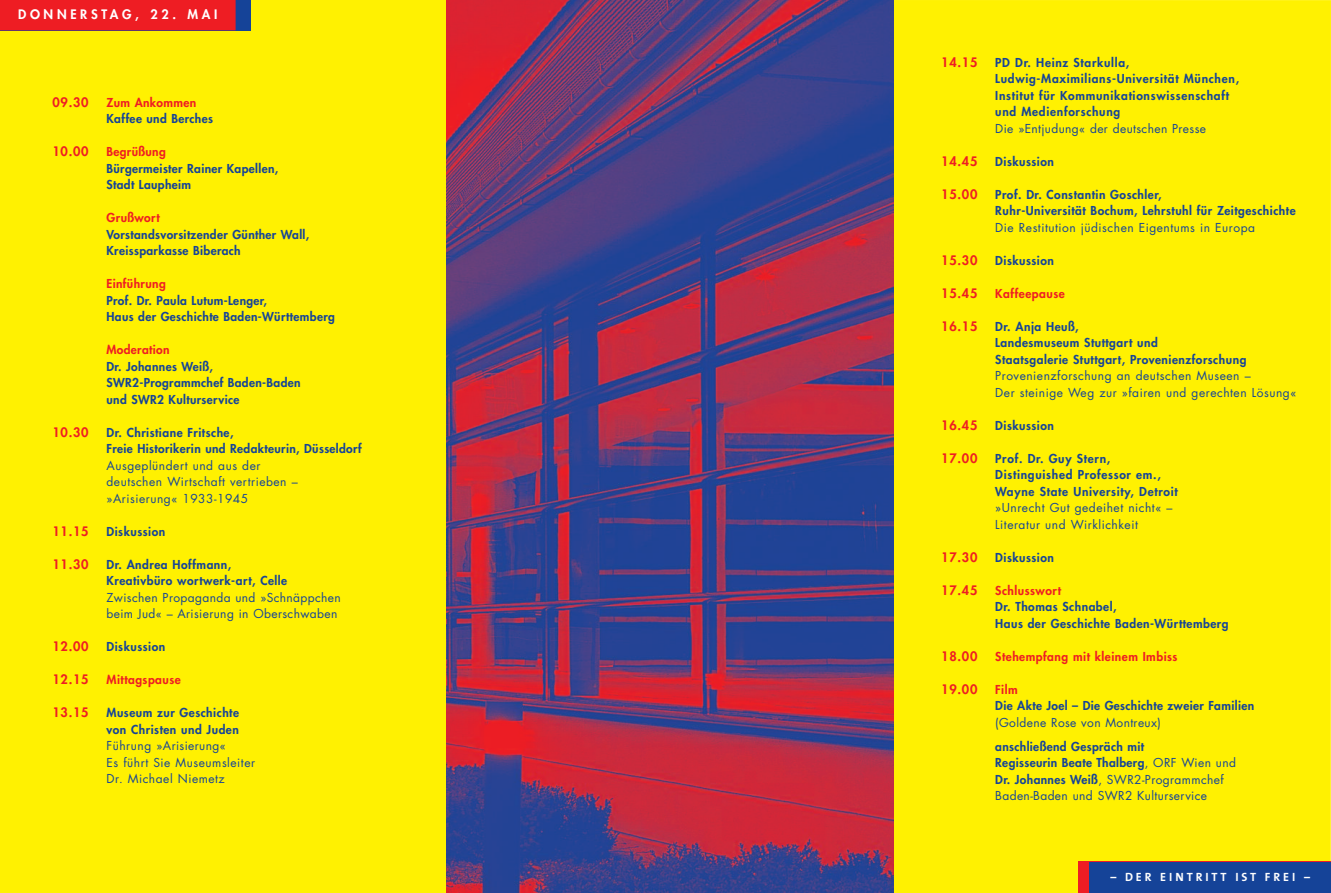
<style>
.page{position:relative;width:1331px;height:893px;background:#fff101}
.page>*{position:absolute;margin:0;border:0;box-sizing:border-box;transform-origin:0 0}
.t1{font:800 12.75px "Futura";letter-spacing:.06em;color:#ee1d23}
.t2{font:800 12.75px "Futura";letter-spacing:.29em;color:#fff}
.t3{font:800 12px/16.5px "Futura";letter-spacing:.04em;color:#154398}
.t4{font:12px/16.5px "Futura";letter-spacing:.045em;color:#154398}
.t5{font:800 12px/16.5px "Futura";letter-spacing:.06em;color:#154398}
.t6{font:800 12px "Futura";letter-spacing:.04em;color:#ee1d23}
.t7{font:700 12px "The Sans";letter-spacing:.245em;color:#fff}
.s1{font-weight:400}
</style>
<div class="page">
<div style="left:0;top:0;width:250px;height:30px;background:#154398"></div>
<div style="left:1078px;top:861px;width:253px;height:32px;background:#ee1d23"></div>
<div style="left:0;top:0;width:236px;height:30px;background:#ee1d23"></div>
<img style="left:446px;top:0;width:447px;height:893px">
<div style="left:1089px;top:862px;width:242px;height:31px;background:#154398"></div>
<p class="t2" style="left:18px;top:8px;width:201px">DONNERSTAG, 22. MAI</p>
<p class="t1" style="left:53px;top:96px;width:38px">09.30</p>
<p class="t6" style="left:107px;top:96px;width:91px">Zum Ankommen</p>
<p class="t3" style="left:107px;top:111px;width:108px">Kaffee und Berches</p>
<p class="t1" style="left:53px;top:145px;width:38px">10.00</p>
<p class="t6" style="left:107px;top:146px;width:61px">Begrüßung</p>
<p class="t3" style="left:107px;top:161px;width:173px">Bürgermeister Rainer Kapellen,<br>Stadt Laupheim</p>
<p class="t6" style="left:107px;top:212px;width:55px">Grußwort</p>
<p class="t3" style="left:107px;top:227px;width:204px">Vorstandsvorsitzender Günther Wall,<br>Kreissparkasse Biberach</p>
<p class="t6" style="left:107px;top:278px;width:61px">Einführung</p>
<p class="t3" style="left:107px;top:293px;width:230px">Prof. Dr. Paula Lutum-Lenger,<br>Haus der Geschichte Baden-Württemberg</p>
<p class="t6" style="left:107px;top:344px;width:65px">Moderation</p>
<p class="t3" style="left:107px;top:359px;width:196px">Dr. Johannes Weiß,<br>SWR2-Programmchef Baden-Baden und SWR2 Kulturservice</p>
<p class="t1" style="left:53px;top:426px;width:38px">10.30</p>
<p class="t3" style="left:107px;top:425px;width:257px">Dr. Christiane Fritsche,<br>Freie Historikerin und Redakteurin, Düsseldorf</p>
<p class="t4" style="left:107px;top:458px;width:193px">Ausgeplündert und aus der deutschen Wirtschaft vertrieben – »Arisierung« 1933-1945</p>
<p class="t1" style="left:53px;top:525px;width:38px">11.15</p>
<p class="t3" style="left:107px;top:524px;width:60px">Diskussion</p>
<p class="t1" style="left:53px;top:558px;width:38px">11.30</p>
<p class="t3" style="left:107px;top:557px;width:182px">Dr. Andrea Hoffmann,<br>Kreativbüro wortwerk-art, Celle</p>
<p class="t4" style="left:107px;top:590px;width:236px">Zwischen Propaganda und »Schnäppchen beim Jud« – Arisierung in Oberschwaben</p>
<p class="t1" style="left:53px;top:640px;width:38px">12.00</p>
<p class="t3" style="left:107px;top:639px;width:60px">Diskussion</p>
<p class="t1" style="left:53px;top:673px;width:38px">12.15</p>
<p class="t6" style="left:107px;top:674px;width:76px">Mittagspause</p>
<p class="t1" style="left:53px;top:706px;width:38px">13.15</p>
<p class="t3" style="left:107px;top:705px;width:134px">Museum zur Geschichte von Christen und Juden</p>
<p class="t4" style="left:107px;top:738px;width:150px">Führung »Arisierung«<br>Es führt Sie Museumsleiter<br>Dr. Michael Niemetz</p>
<p class="t1" style="left:941px;top:56px;width:38px">14.15</p>
<p class="t5" style="left:995px;top:55px;width:245px">PD Dr. Heinz Starkulla, Ludwig-Maximilians-Universität München, Institut für Kommunikationswissenschaft und Medienforschung</p>
<p class="t4" style="left:995px;top:121px;width:212px">Die »Entjudung« der deutschen Presse</p>
<p class="t1" style="left:941px;top:155px;width:38px">14.45</p>
<p class="t3" style="left:995px;top:154px;width:60px">Diskussion</p>
<p class="t1" style="left:941px;top:188px;width:38px">15.00</p>
<p class="t3" style="left:995px;top:187px;width:302px">Prof. Dr. Constantin Goschler,<br>Ruhr-Universität Bochum, Lehrstuhl für Zeitgeschichte</p>
<p class="t4" style="left:995px;top:220px;width:261px">Die Restitution jüdischen Eigentums in Europa</p>
<p class="t1" style="left:941px;top:254px;width:38px">15.30</p>
<p class="t3" style="left:995px;top:253px;width:60px">Diskussion</p>
<p class="t1" style="left:941px;top:287px;width:38px">15.45</p>
<p class="t6" style="left:995px;top:287px;width:71px">Kaffeepause</p>
<p class="t1" style="left:941px;top:320px;width:38px">16.15</p>
<p class="t3" style="left:995px;top:319px;width:253px">Dr. Anja Heuß,<br>Landesmuseum Stuttgart und<br>Staatsgalerie Stuttgart, Provenienzforschung</p>
<p class="t4" style="left:995px;top:368px;width:303px">Provenienzforschung an deutschen Museen –<br>Der steinige Weg zur »fairen und gerechten Lösung«</p>
<p class="t1" style="left:941px;top:419px;width:38px">16.45</p>
<p class="t3" style="left:995px;top:418px;width:60px">Diskussion</p>
<p class="t1" style="left:941px;top:452px;width:38px">17.00</p>
<p class="t5" style="left:995px;top:451px;width:184px">Prof. Dr. Guy Stern,<br>Distinguished Professor em.,<br>Wayne State University, Detroit</p>
<p class="t4" style="left:995px;top:500px;width:179px">»Unrecht Gut gedeihet nicht« –<br>Literatur und Wirklichkeit</p>
<p class="t1" style="left:941px;top:551px;width:38px">17.30</p>
<p class="t3" style="left:995px;top:550px;width:60px">Diskussion</p>
<p class="t1" style="left:941px;top:584px;width:38px">17.45</p>
<p class="t6" style="left:995px;top:584px;width:67px">Schlusswort</p>
<p class="t3" style="left:995px;top:599px;width:235px">Dr. Thomas Schnabel,<br>Haus der Geschichte Baden-Württemberg</p>
<p class="t1" style="left:941px;top:650px;width:38px">18.00</p>
<p class="t6" style="left:995px;top:650px;width:184px">Stehempfang mit kleinem Imbiss</p>
<p class="t1" style="left:941px;top:683px;width:38px">19.00</p>
<p class="t6" style="left:995px;top:683px;width:24px">Film</p>
<p class="t3" style="left:995px;top:698px;width:260px">Die Akte Joel – Die Geschichte zweier Familien</p>
<p class="t4" style="left:995px;top:715px;width:167px">(Goldene Rose von Montreux)</p>
<p class="t3" style="left:995px;top:739px;width:242px">anschließend Gespräch mit<br>Regisseurin Beate Thalberg<span class="s1">, ORF Wien und </span>Dr. Johannes Weiß<span class="s1">, SWR2-Programmchef Baden-Baden und SWR2 Kulturservice</span></p>
<p class="t7" style="left:1110px;top:872px;width:201px">– DER EINTRITT IST FREI –</p>
</div>
